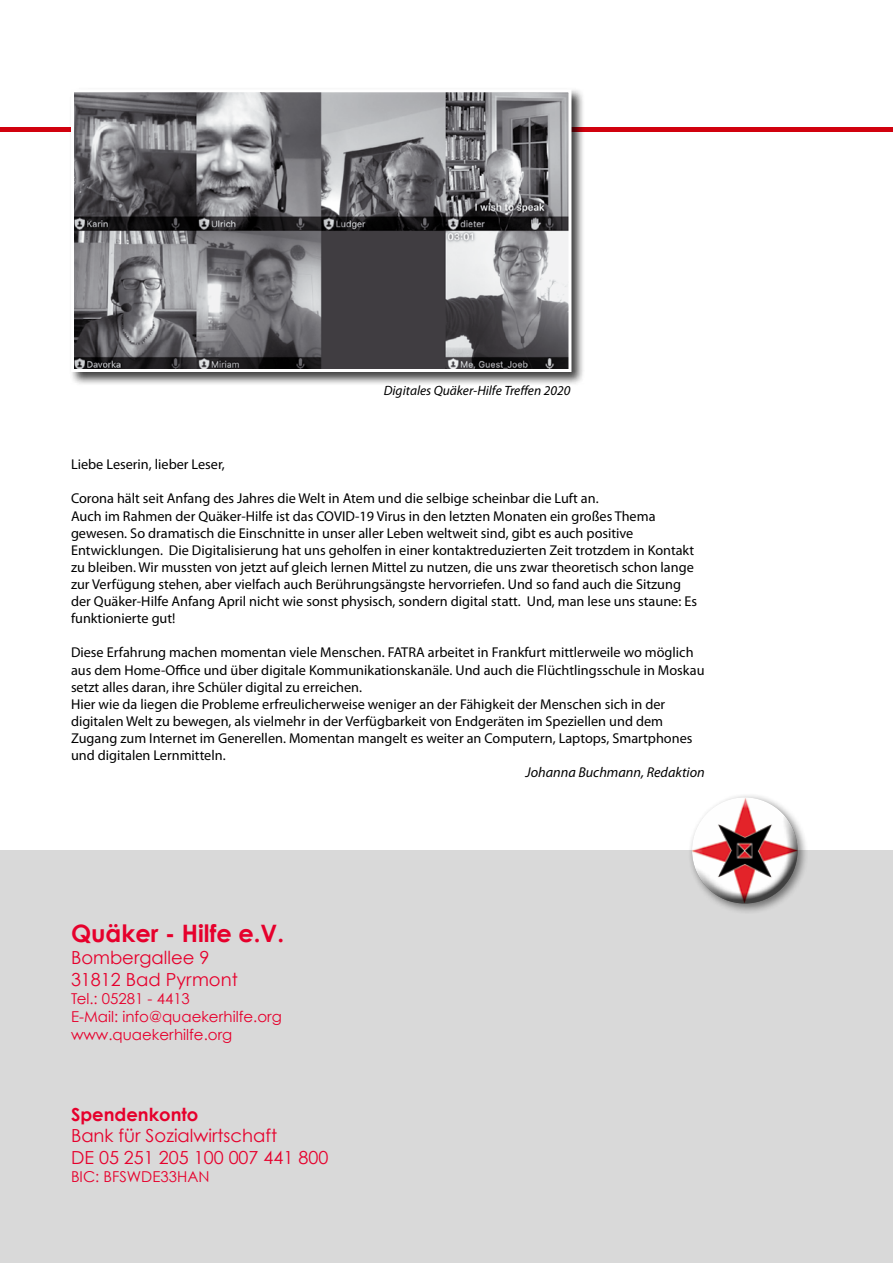
<style>
.page{position:relative;width:893px;height:1263px;background:#fff}
.page>*{position:absolute;margin:0;border:0;box-sizing:border-box;transform-origin:0 0}
.t1{font:700 24px "Century Gothic";color:#e6002c}
.t2{font:18px/21.6px "Century Gothic";color:#e6002c}
.t3{font:700 18px "Century Gothic";color:#e6002c}
.t4{font:15px/18px "Century Gothic";color:#e6002c}
.t5{font:14.25px/17.1px "Myriad Pro";color:#000}
.t6{font:italic 14.25px "Myriad Pro";color:#000}
.t7{font:italic 13.5px "Myriad Pro";color:#000}
</style>
<div class="page">
<div style="left:0;top:127px;width:893px;height:5px;background:#d1010e"></div>
<div style="left:0;top:850px;width:893px;height:413px;background:#d9d9d9"></div>
<div style="left:687px;top:792px;width:121px;height:122px;background:#000;opacity:.5"></div>
<div style="left:691px;top:796px;width:107px;height:82px;background:#fff;opacity:.75"></div>
<div style="left:691px;top:813px;width:107px;height:91px;background:#000;opacity:.75"></div>
<div style="left:69px;top:87px;width:517px;height:299px;background:#000;opacity:.75"></div>
<img style="left:75px;top:93px;width:492px;height:275px">
<div style="left:71px;top:89px;width:500px;height:283px;border:3px solid #fff"></div>
<p class="t7" style="left:384px;top:382px;width:188px">Digitales Quäker-Hilfe Treffen 2020</p>
<p class="t5" style="left:71px;top:456px;width:155px">Liebe Leserin, lieber Leser,</p>
<p class="t5" style="left:71px;top:490px;width:627px">Corona hält seit Anfang des Jahres die Welt in Atem und die selbige scheinbar die Luft an.<br>Auch im Rahmen der Quäker-Hilfe ist das COVID-19 Virus in den letzten Monaten ein großes Thema gewesen. So dramatisch die Einschnitte in unser aller Leben weltweit sind, gibt es auch positive Entwicklungen. Die Digitalisierung hat uns geholfen in einer kontaktreduzierten Zeit trotzdem in Kontakt zu bleiben. Wir mussten von jetzt auf gleich lernen Mittel zu nutzen, die uns zwar theoretisch schon lange zur Verfügung stehen, aber vielfach auch Berührungsängste hervorriefen. Und so fand auch die Sitzung der Quäker-Hilfe Anfang April nicht wie sonst physisch, sondern digital statt. Und, man lese uns staune: Es funktionierte gut!</p>
<p class="t5" style="left:71px;top:644px;width:635px">Diese Erfahrung machen momentan viele Menschen. FATRA arbeitet in Frankfurt mittlerweile wo möglich aus dem Home-Office und über digitale Kommunikationskanäle. Und auch die Flüchtlingsschule in Moskau setzt alles daran, ihre Schüler digital zu erreichen.<br>Hier wie da liegen die Probleme erfreulicherweise weniger an der Fähigkeit der Menschen sich in der digitalen Welt zu bewegen, als vielmehr in der Verfügbarkeit von Endgeräten im Speziellen und dem Zugang zum Internet im Generellen. Momentan mangelt es weiter an Computern, Laptops, Smartphones und digitalen Lernmitteln.</p>
<p class="t6" style="left:525px;top:763px;width:181px">Johanna Buchmann, Redaktion</p>
<h1 class="t1" style="left:71px;top:918px;width:215px">Quäker - Hilfe e.V.</h1>
<p class="t2" style="left:71px;top:946px;width:168px">Bombergallee 9<br>31812 Bad Pyrmont</p>
<p class="t4" style="left:71px;top:989px;width:212px">Tel.: 05281 - 4413<br>E-Mail: info@quaekerhilfe.org www.quaekerhilfe.org</p>
<p class="t3" style="left:71px;top:1103px;width:129px">Spendenkonto</p>
<p class="t2" style="left:71px;top:1125px;width:259px">Bank für Sozialwirtschaft<br>DE 05 251 205 100 007 441 800</p>
<p class="t4" style="left:71px;top:1167px;width:140px">BIC: BFSWDE33HAN</p>
</div>
